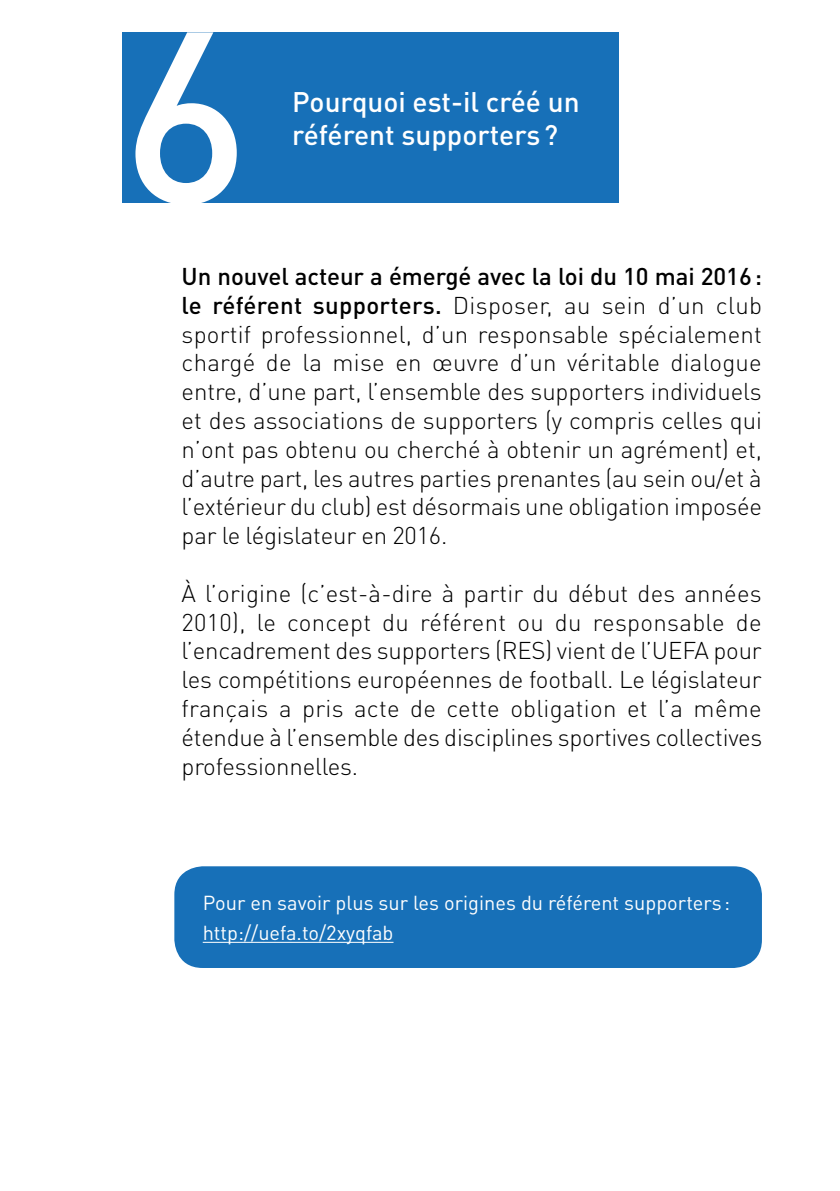
<style>
.page{position:relative;width:840px;height:1191px;background:#fff}
.page>*{position:absolute;margin:0;border:0;box-sizing:border-box;transform-origin:0 0}
.t1{font:500 240.2px "DIN Pro";color:#fff}
.t2{font:500 28px "DIN Pro";color:#fff}
.t3{font:300 24px/28.8px "DIN Pro";letter-spacing:-.01em;color:#000;text-align:justify}
.t4{font:20px/29.6px "DIN Pro";color:#fff}
.s1{font-weight:500}
</style>
<div class="page">
<div style="left:122px;top:32px;width:496px;height:171px;background:#1770b8"></div>
<div style="left:174px;top:866px;width:587px;height:102px;background:#1770b8;border-radius:28px"></div>
<hr style="left:203px;top:941px;width:190px;height:1px;background:#fff">
<h1 class="t1" style="left:122px;top:-39px;width:130px">6</h1>
<p class="t2" style="left:292px;top:83px;width:289px">Pourquoi est-il créé un</p>
<p class="t2" style="left:292px;top:117px;width:267px">référent supporters?</p>
<p class="t3" style="left:181px;top:261px;width:581px"><span class="s1">Un nouvel acteur a émergé avec la loi du 10 mai 2016: le référent supporters.</span> Disposer, au sein d’un club sportif professionnel, d’un responsable spécialement chargé de la mise en œuvre d’un véritable dialogue entre, d’une part, l’ensemble des supporters individuels et des associations de supporters (y compris celles qui n’ont pas obtenu ou cherché à obtenir un agrément) et, d’autre part, les autres parties prenantes (au sein ou/et à l’extérieur du club) est désormais une obligation imposée par le législateur en 2016.</p>
<p class="t3" style="left:181px;top:578px;width:582px">À l’origine (c’est-à-dire à partir du début des années 2010), le concept du référent ou du responsable de l’encadrement des supporters (RES) vient de l’UEFA pour les compétitions européennes de football. Le législateur français a pris acte de cette obligation et l’a même étendue à l’ensemble des disciplines sportives collectives professionnelles.</p>
<p class="t4" style="left:203px;top:887px;width:528px">Pour en savoir plus sur les origines du référent supporters : http://uefa.to/2xyqfab</p>
</div>
